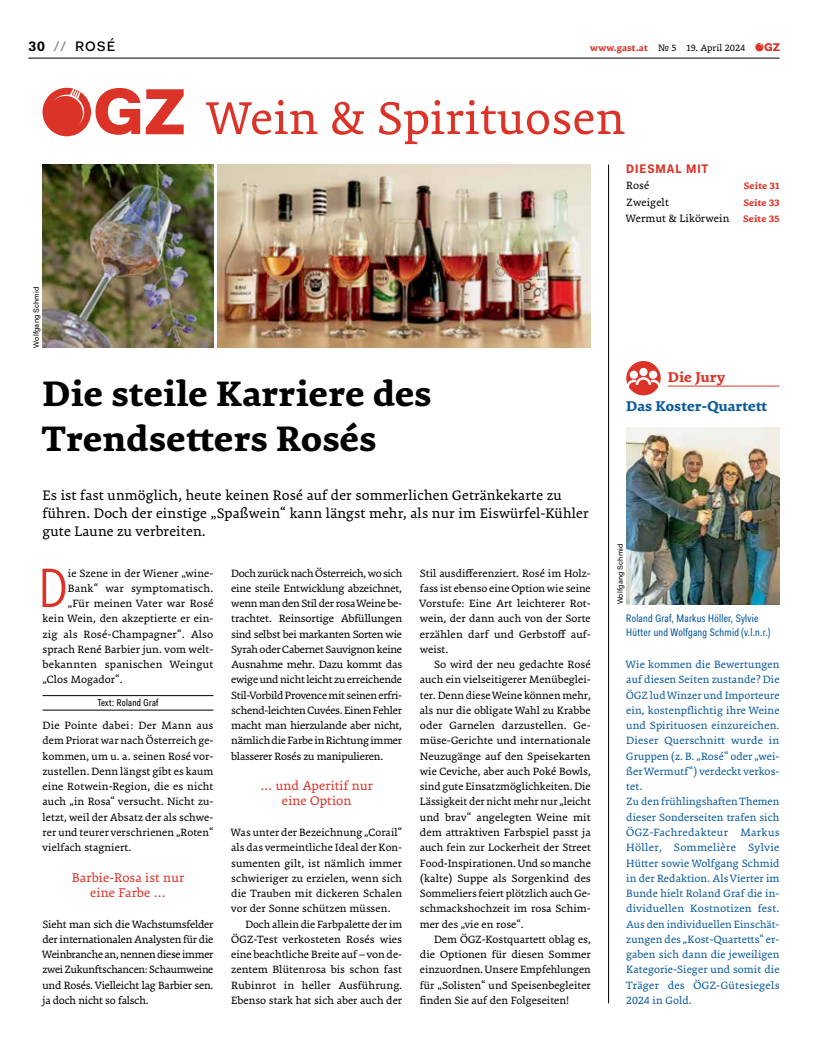
<style>
.page{position:relative;width:815px;height:1053px;background:#fff}
.page>*{position:absolute;margin:0;border:0;box-sizing:border-box;transform-origin:0 0}
.t1{font:55.88px "Fakt Con Pro Blond";color:#db3328}
.t2{font:50px "Premiera";letter-spacing:.01em;color:#db3328}
.t3{font:700 37.5px/45px "Premiera";letter-spacing:.01em;color:#000}
.t4{font:15px/18px "Premiera";letter-spacing:.01em;color:#000}
.t5{font:700 15px "Premiera";letter-spacing:.01em;color:#0b5b9b}
.t6{font:700 15px "Premiera";letter-spacing:.01em;color:#db3328}
.t7{font:13.75px/15.2px "Premiera";letter-spacing:.01em;color:#db3328;text-align:center}
.t8{font:500 13.75px "Fakt Pro";color:#000}
.t9{font:700 12.5px "Fakt Sm Con Pro";letter-spacing:.075em;color:#db3328}
.t10{font:11.5px/15.2px "Premiera";letter-spacing:.005em;color:#000;text-align:justify}
.t11{font:11.5px/15.2px "Premiera";letter-spacing:.01em;color:#0b5b9b}
.t12{font:11px/13.2px "Fakt Con Pro";letter-spacing:.025em;color:#0b5b9b}
.t13{font:10px "Premiera";letter-spacing:.01em;color:#000}
.t14{font:10px "Fakt Con Pro";letter-spacing:.03em;color:#000}
.t15{font:700 10px "Premiera";letter-spacing:.01em;color:#db3328}
.t16{font:7.5px "Fakt Pro";letter-spacing:.02em;color:#000}
.s1{font-weight:700}
.s2{color:#808285}
.s3{font-weight:700;color:#db3328}
.s4{font-weight:700;font-size:10px;color:#db3328}
</style>
<div class="page">
<svg style="left:755px;top:43px;width:25px;height:8px"></svg>
<hr style="left:28px;top:58px;width:752px;height:1px;background:#000">
<svg style="left:146px;top:89px;width:38px;height:45px"></svg>
<svg style="left:43px;top:88px;width:97px;height:48px"></svg>
<img style="left:626px;top:427px;width:154px;height:177px">
<hr style="left:668px;top:386px;width:112px;height:1px;background:#db3328">
<div style="left:626px;top:361px;width:35px;height:34px;background:#db3328;border-radius:50%"></div>
<div style="left:630px;top:370px;width:8px;height:9px;background:#fff;border-radius:50%"></div>
<div style="left:639px;top:368px;width:9px;height:8px;background:#fff;border-radius:50%"></div>
<div style="left:649px;top:370px;width:8px;height:9px;background:#fff;border-radius:50%"></div>
<svg style="left:626px;top:376px;width:35px;height:14px"></svg>
<hr style="left:608px;top:164px;width:1px;height:839px;background:#000">
<hr style="left:43px;top:695px;width:170px;height:1px;background:#000">
<hr style="left:43px;top:709px;width:170px;height:1px;background:#000">
<img style="left:43px;top:164px;width:170px;height:183px">
<img style="left:217px;top:164px;width:374px;height:183px">
<p class="t8" style="left:28px;top:37px;width:89px"><span class="s1">30</span> <span class="s2">//</span> Rosé</p>
<p class="t13" style="left:590px;top:42px;width:156px"><span class="s3">www.gast.at</span> № 5 19. April 2024</p>
<h2 class="t2" style="left:208px;top:89px;width:418px">Wein &amp; Spirituosen</h2>
<p class="t16" style="left:31px;top:347px;width:63px;rotate:-90deg">Wolfgang Schmid</p>
<h3 class="t3" style="left:43px;top:371px;width:390px">Die steile Karriere des<br>Trendsetters Rosés</h3>
<h3 class="t4" style="left:43px;top:486px;width:548px">Es ist fast unmöglich, heute keinen Rosé auf der sommerlichen Getränkekarte zu führen. Doch der einstige „Spaßwein“ kann längst mehr, als nur im Eiswürfel-Kühler gute Laune zu verbreiten.</h3>
<h1 class="t1" style="left:39px;top:550px;width:30px">D</h1>
<p class="t10" style="left:68px;top:565px;width:147px">ie Szene in der Wiener „wine-</p>
<p class="t10" style="left:231px;top:565px;width:173px">Doch zurück nach Österreich, wo sich eine steile Entwicklung abzeichnet, wenn man den Stil der rosa Weine be&shy;trachtet. Reinsortige Abfüllungen sind selbst bei markanten Sorten wie Syrah oder Cabernet Sauvignon keine Ausnahme mehr. Dazu kommt das ewige und nicht leicht zu erreichende Stil-Vorbild Provence mit seinen erfri&shy;schend-leichten Cuvées. Einen Fehler macht man hierzulande aber nicht, nämlich die Farbe in Richtung immer blasserer Rosés zu manipulieren.</p>
<p class="t7" style="left:260px;top:778px;width:114px">… und Aperitif nur eine Option</p>
<p class="t10" style="left:231px;top:824px;width:172px">Was unter der Bezeichnung „Corail“ als das vermeintliche Ideal der Kon&shy;sumenten gilt, ist nämlich immer schwieriger zu erzielen, wenn sich die Trauben mit dickeren Schalen vor der Sonne schützen müssen.</p>
<p class="t10" style="left:231px;top:916px;width:173px;text-indent:14px">Doch allein die Farbpalette der im ÖGZ-Test verkosteten Rosés wies eine beachtliche Breite auf – von de&shy;zentem Blütenrosa bis schon fast Rubinrot in heller Ausführung.<br>Ebenso stark hat sich aber auch der</p>
<p class="t10" style="left:420px;top:565px;width:172px">Stil ausdifferenziert. Rosé im Holz&shy;fass ist ebenso eine Option wie seine Vorstufe: Eine Art leichterer Rot&shy;wein, der dann auch von der Sorte erzählen darf und Gerbstoff auf&shy;weist.</p>
<p class="t10" style="left:420px;top:656px;width:173px;text-indent:14px">So wird der neu gedachte Rosé auch ein vielseitigerer Menübeglei&shy;ter. Denn diese Weine können mehr, als nur die obligate Wahl zu Krabbe oder Garnelen darzustellen. Ge&shy;müse-Gerichte und internationale Neuzugänge auf den Speisekarten wie Ceviche, aber auch Poké Bowls, sind gute Einsatzmöglichkeiten. Die Lässigkeit der nicht mehr nur „leicht und brav“ angelegten Weine mit dem attraktiven Farbspiel passt ja auch fein zur Lockerheit der Street Food-Inspirationen. Und so manche (kalte) Suppe als Sorgenkind des Sommeliers feiert plötzlich auch Ge&shy;schmackshochzeit im rosa Schim&shy;mer des „vie en rose“.</p>
<p class="t10" style="left:420px;top:931px;width:172px;text-indent:14px">Dem ÖGZ-Kostquartett oblag es, die Optionen für diesen Sommer einzuordnen. Unsere Empfehlungen für „Solisten“ und Speisenbegleiter finden Sie auf den Folgeseiten!</p>
<p class="t10" style="left:68px;top:580px;width:147px">Bank“ war symptomatisch.</p>
<p class="t10" style="left:68px;top:595px;width:147px">„Für meinen Vater war Rosé</p>
<p class="t10" style="left:43px;top:611px;width:172px">kein Wein, den akzeptierte er ein-</p>
<p class="t10" style="left:43px;top:626px;width:172px">zig als Rosé-Champagner“. Also</p>
<p class="t10" style="left:43px;top:641px;width:172px">sprach René Barbier jun. vom welt-</p>
<p class="t10" style="left:43px;top:656px;width:172px">bekannten spanischen Weingut</p>
<p class="t10" style="left:43px;top:672px;width:82px">„Clos Mogador“.</p>
<p class="t14" style="left:97px;top:696px;width:63px">Text: Roland Graf</p>
<p class="t10" style="left:43px;top:717px;width:173px">Die Pointe dabei: Der Mann aus dem Priorat war nach Österreich ge&shy;kommen, um u. a. seinen Rosé vor&shy;zustellen. Denn längst gibt es kaum eine Rotwein-Region, die es nicht auch „in Rosa“ versucht. Nicht zu&shy;letzt, weil der Absatz der als schwe&shy;rer und teurer verschrienen „Roten“ vielfach stagniert.</p>
<p class="t7" style="left:72px;top:869px;width:114px">Barbie-Rosa ist nur eine Farbe …</p>
<p class="t10" style="left:43px;top:916px;width:172px">Sieht man sich die Wachstumsfelder der internationalen Analysten für die Weinbranche an, nennen diese immer zwei Zukunftschancen: Schaumweine und Rosés. Vielleicht lag Barbier sen. ja doch nicht so falsch.</p>
<p class="t9" style="left:626px;top:160px;width:84px">DIESMAL MIT</p>
<p class="t10" style="left:626px;top:178px;width:25px">Rosé</p>
<p class="t15" style="left:744px;top:180px;width:37px">Seite 31</p>
<p class="t10" style="left:626px;top:194px;width:44px">Zweigelt</p>
<p class="t15" style="left:743px;top:196px;width:38px">Seite 33</p>
<p class="t10" style="left:626px;top:211px;width:155px">Wermut &amp; Likörwein <span class="s4">Seite 35</span></p>
<h3 class="t6" style="left:668px;top:367px;width:59px">Die Jury</h3>
<h3 class="t5" style="left:626px;top:396px;width:142px">Das Koster-Quartett</h3>
<p class="t16" style="left:615px;top:604px;width:63px;rotate:-90deg">Wolfgang Schmid</p>
<p class="t12" style="left:626px;top:612px;width:146px">Roland Graf, Markus Höller, Sylvie<br>Hütter und Wolfgang Schmid (v.l.n.r.)</p>
<p class="t11" style="left:626px;top:656px;width:155px">Wie kommen die Bewertungen auf diesen Seiten zustande? Die<br>ÖGZ lud Winzer und Importeure ein, kostenpflichtig ihre Weine und Spirituosen einzureichen.<br>Dieser Querschnitt wurde in<br>Gruppen (z. B. „Rosé“ oder „wei&shy;ßer Wermutf“) verdeckt verkos&shy;tet.<br>Zu den frühlingshaften Themen dieser Sonderseiten trafen sich<br>ÖGZ-Fachredakteur Markus<br>Höller, Sommelière Sylvie<br>Hütter sowie Wolfgang Schmid in der Redaktion. Als Vierter im<br>Bunde hielt Roland Graf die in&shy;dividuellen Kostnotizen fest.<br>Aus den individuellen Einschät&shy;zungen des „Kost-Quartetts“ er&shy;gaben sich dann die jeweiligen<br>Kategorie-Sieger und somit die<br>Träger des ÖGZ-Gütesiegels<br>2024 in Gold.</p>
</div>
